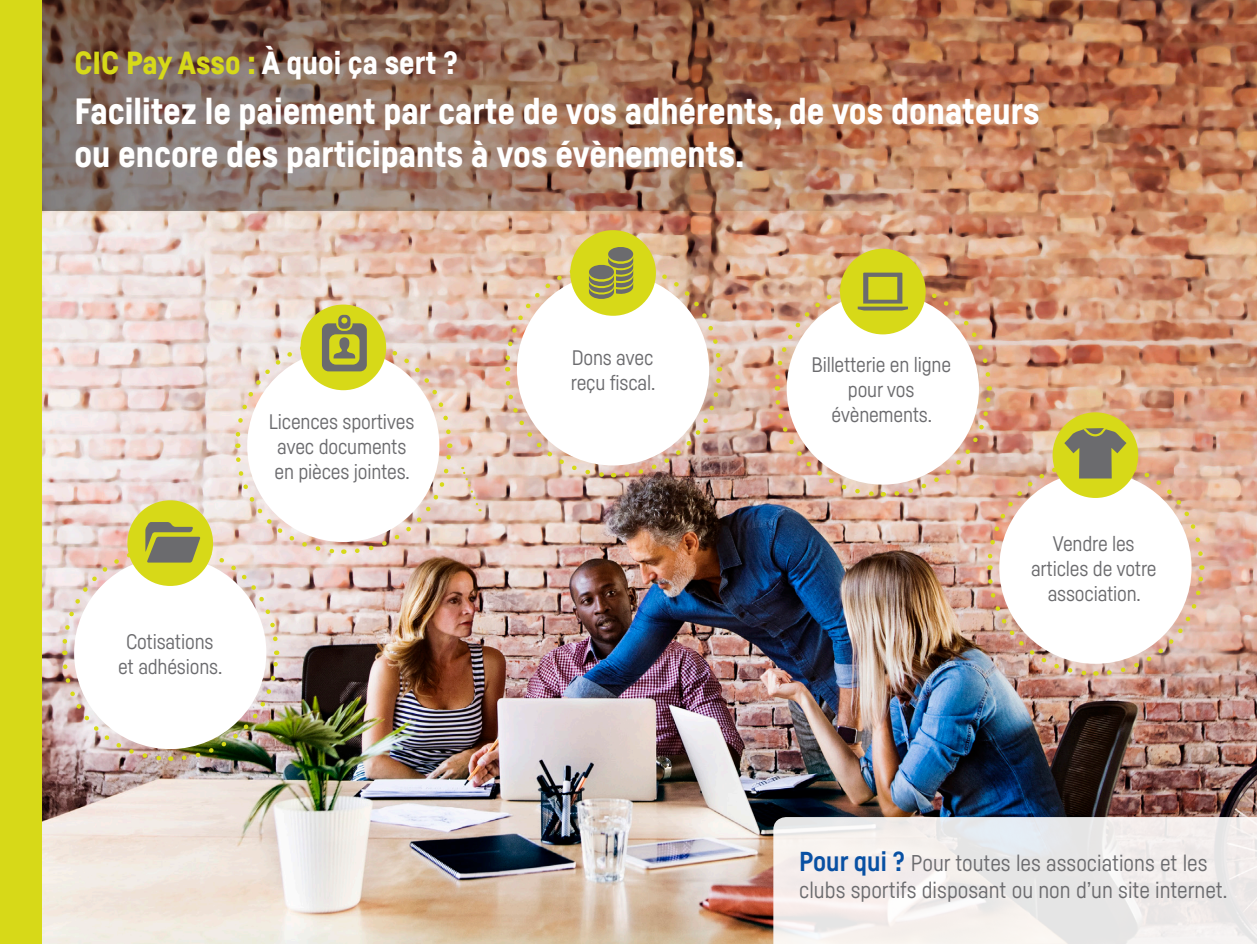
<style>
.page{position:relative;width:1257px;height:944px;background:#fff}
.page>*{position:absolute;margin:0;border:0;box-sizing:border-box;transform-origin:0 0}
.t1{font:900 36px/43.2px "Fabrikat";color:#fff}
.t2{font:900 31.5px "Fabrikat";color:#fff}
.t3{font:22.5px "Fabrikat";color:#6b6b6e}
.t4{font:20.7px/24.8px "Fabrikat";letter-spacing:-.01em;color:#6b6b6e;text-align:center}
.s1{color:#d7d918}
.s2{font-weight:700;font-size:27px;color:#0850a3}
</style>
<div class="page">
<img style="left:42px;top:210px;width:1214px;height:734px">
<svg style="left:773px;top:817px;width:483px;height:127px;fill:#f1eceb"></svg>
<svg style="left:460px;top:467px;width:20px;height:44px"></svg>
<div style="left:300px;top:305px;width:86px;height:85px;background:#d7d918;border-radius:50%"></div>
<img style="left:60px;top:315px;width:394px;height:448px">
<div style="left:570px;top:230px;width:86px;height:86px;background:#d7d918;border-radius:50%"></div>
<svg style="left:502px;top:246px;width:221px;height:234px"></svg>
<div style="left:840px;top:249px;width:85px;height:85px;background:#d7d918;border-radius:50%"></div>
<img style="left:772px;top:273px;width:433px;height:405px">
<img style="left:42px;top:0;width:1214px;height:210px">
<div style="left:0;top:0;width:42px;height:944px;background:#d7d918"></div>
<p class="t2" style="left:74px;top:44px;width:385px"><span class="s1">CIC Pay Asso :</span> À quoi ça sert ?</p>
<p class="t1" style="left:74px;top:89px;width:966px">Facilitez le paiement par carte de vos adhérents, de vos donateurs ou encore des participants à vos évènements.</p>
<p class="t4" style="left:269px;top:409px;width:147px;text-align:left">Licences sportives avec documents en pièces jointes.</p>
<p class="t4" style="left:118px;top:629px;width:106px">Cotisations et adhésions.</p>
<p class="t4" style="left:571px;top:345px;width:86px;text-align:left">Dons avec reçu fiscal.</p>
<p class="t4" style="left:811px;top:352px;width:141px">Billetterie en ligne pour vos évènements.</p>
<p class="t4" style="left:1031px;top:531px;width:127px">Vendre les articles de votre association.</p>
<p class="t3" style="left:799px;top:849px;width:410px"><span class="s2">Pour qui ?</span> Pour toutes les associations et les</p>
<p class="t3" style="left:799px;top:876px;width:430px">clubs sportifs disposant ou non d’un site internet.</p>
</div>
